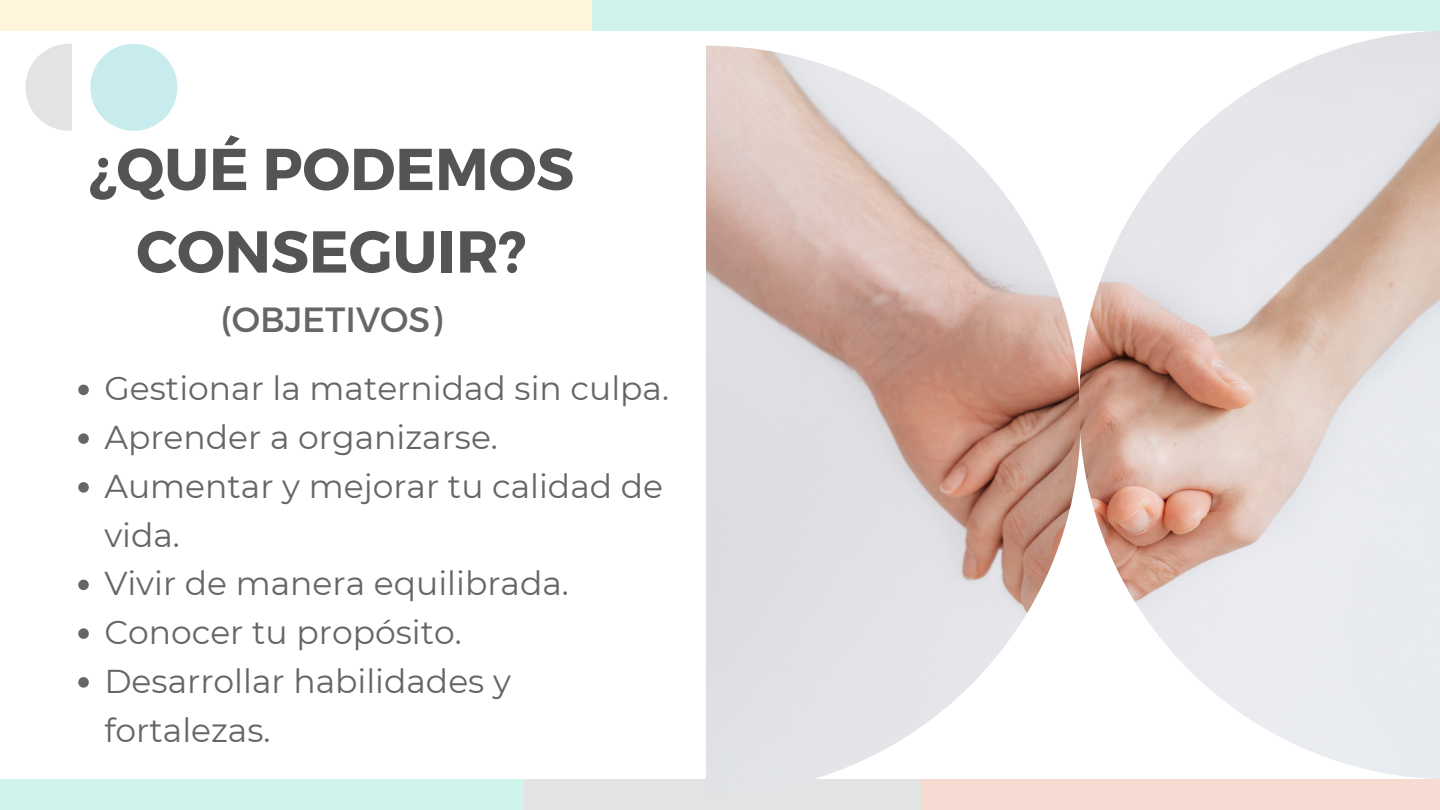
<style>
.page{position:relative;width:1440px;height:810px;background:#fff}
.page>*{position:absolute;margin:0;border:0;box-sizing:border-box;transform-origin:0 0}
.t1{font:700 59px/82.5px "Montserrat";color:#545454;text-align:center}
.t2{font:35px "Montserrat";color:#666}
.t3{font:33px/48.8px "Montserrat";color:#666}
</style>
<div class="page">
<div style="left:592px;top:0;width:848px;height:31px;background:#cff4ec"></div>
<div style="left:0;top:0;width:592px;height:31px;background:#fef5da"></div>
<div style="left:90px;top:44px;width:87px;height:87px;background:#c8eced;border-radius:50%"></div>
<svg style="left:25px;top:44px;width:46px;height:87px"></svg>
<div style="left:523px;top:780px;width:398px;height:30px;background:#e2e3e2"></div>
<div style="left:0;top:780px;width:523px;height:30px;background:#cff4ec"></div>
<div style="left:921px;top:780px;width:519px;height:30px;background:#f5dbd1"></div>
<svg style="left:78px;top:385px;width:11px;height:10px"></svg>
<svg style="left:78px;top:433px;width:11px;height:11px"></svg>
<svg style="left:78px;top:482px;width:11px;height:11px"></svg>
<svg style="left:78px;top:580px;width:11px;height:10px"></svg>
<svg style="left:78px;top:628px;width:11px;height:11px"></svg>
<svg style="left:78px;top:677px;width:11px;height:11px"></svg>
<img style="left:706px;top:46px;width:373px;height:734px">
<img style="left:1079px;top:31px;width:361px;height:749px">
<h1 class="t1" style="left:89px;top:125px;width:487px">¿QUÉ PODEMOS<br>CONSEGUIR?</h1>
<p class="t2" style="left:221px;top:297px;width:223px">(OBJETIVOS)</p>
<p class="t3" style="left:104px;top:364px;width:566px">Gestionar la maternidad sin culpa.<br>Aprender a organizarse.<br>Aumentar y mejorar tu calidad de vida.<br>Vivir de manera equilibrada.<br>Conocer tu propósito.<br>Desarrollar habilidades y fortalezas.</p>
</div>
